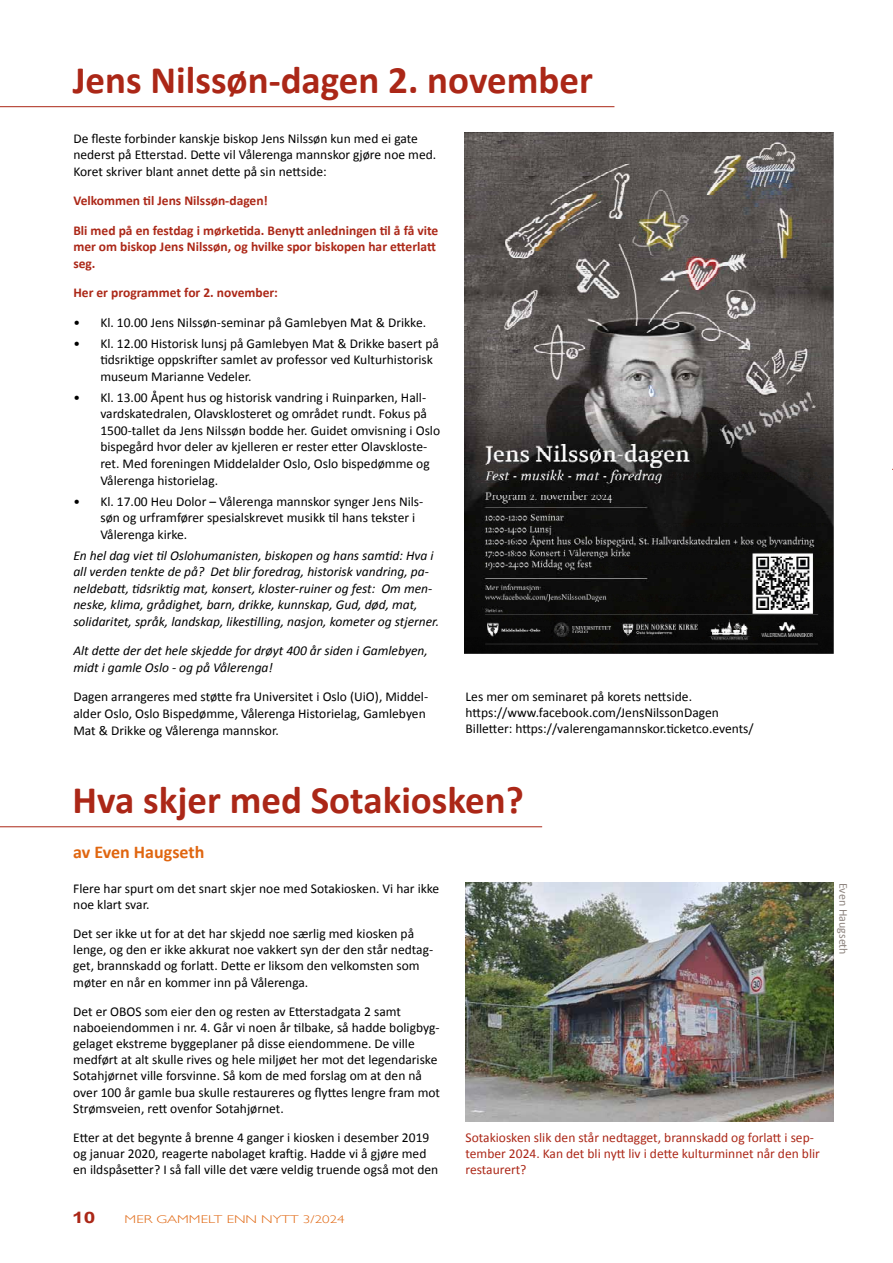
<style>
.page{position:relative;width:893px;height:1263px;background:#fff}
.page>*{position:absolute;margin:0;border:0;box-sizing:border-box;transform-origin:0 0}
.t1{font:700 39px "Calibri";color:#ab2717}
.t2{font:700 18px "Calibri";color:#e06610}
.t3{font:700 15.75px "Arial";color:#ab2717;scale:1.33 1}
.t4{font:13.5px/16.2px "Calibri";color:#000}
.t5{font:italic 13.5px/16.6px "Calibri";color:#000}
.t6{font:700 13.5px/29.4px "Calibri";color:#ac2818}
.t7{font:13.5px/16.2px "Calibri";color:#ac2818}
.t8{font:12px "Calibri";color:#8d847f}
.t9{font:300 11.25px "Gill Sans";color:#e06610;scale:1.33 1}
</style>
<div class="page">
<img style="left:464px;top:133px;width:369px;height:521px">
<hr style="left:0;top:826px;width:542px;height:1px;background:#ab2717">
<img style="left:465px;top:883px;width:368px;height:238px">
<hr style="left:0;top:106px;width:614px;height:1px;background:#ab2717">
<h1 class="t1" style="left:73px;top:56px;width:522px">Jens Nilssøn-dagen 2. november</h1>
<p class="t4" style="left:73px;top:129px;width:364px;line-height:16.6px">De fleste forbinder kanskje biskop Jens Nilssøn kun med ei gate nederst på Etterstad. Dette vil Vålerenga mannskor gjøre noe med.<br>Koret skriver blant annet dette på sin nettside:</p>
<p class="t6" style="left:73px;top:186px;width:367px">Velkommen til Jens Nilssøn-dagen!<br>Bli med på en festdag i mørketida. Benytt anledningen til å få vite</p>
<p class="t6" style="left:73px;top:238px;width:364px;line-height:16.6px">mer om biskop Jens Nilssøn, og hvilke spor biskopen har etterlatt seg.</p>
<p class="t6" style="left:73px;top:277px;width:206px">Her er programmet for 2. november:</p>
<p class="t4" style="left:73px;top:313px;width:354px">• Kl. 10.00 Jens Nilssøn-seminar på Gamlebyen Mat &amp; Drikke.</p>
<p class="t4" style="left:100px;top:334px;width:340px;line-height:16.6px;text-indent:-27px">• Kl. 12.00 Historisk lunsj på Gamlebyen Mat &amp; Drikke basert på tidsriktige oppskrifter samlet av professor ved Kulturhistorisk museum Marianne Vedeler.</p>
<p class="t4" style="left:100px;top:388px;width:341px;line-height:16.6px;text-indent:-27px">• Kl. 13.00 Åpent hus og historisk vandring i Ruinparken, Hall&shy;vardskatedralen, Olavsklosteret og området rundt. Fokus på 1500-tallet da Jens Nilssøn bodde her. Guidet omvisning i Oslo bispegård hvor deler av kjelleren er rester etter Olavskloste&shy;ret. Med foreningen Middelalder Oslo, Oslo bispedømme og Vålerenga historielag.</p>
<p class="t4" style="left:100px;top:492px;width:324px;line-height:16.6px;text-indent:-27px">• Kl. 17.00 Heu Dolor – Vålerenga mannskor synger Jens Nils&shy;søn og urframfører spesialskrevet musikk til hans tekster i<br>Vålerenga kirke.</p>
<p class="t5" style="left:73px;top:546px;width:367px">En hel dag viet til Oslohumanisten, biskopen og hans samtid: Hva i all verden tenkte de på? Det blir foredrag, historisk vandring, pa&shy;neldebatt, tidsriktig mat, konsert, kloster-ruiner og fest: Om men&shy;neske, klima, grådighet, barn, drikke, kunnskap, Gud, død, mat, solidaritet, språk, landskap, likestilling, nasjon, kometer og stjerner.</p>
<p class="t5" style="left:73px;top:642px;width:356px">Alt dette der det hele skjedde for drøyt 400 år siden i Gamlebyen, midt i gamle Oslo - og på Vålerenga!</p>
<p class="t4" style="left:73px;top:688px;width:356px;line-height:16.6px">Dagen arrangeres med støtte fra Universitet i Oslo (UiO), Middel&shy;alder Oslo, Oslo Bispedømme, Vålerenga Historielag, Gamlebyen<br>Mat &amp; Drikke og Vålerenga mannskor.</p>
<p class="t4" style="left:466px;top:688px;width:290px">Les mer om seminaret på korets nettside. https://www.facebook.com/JensNilssonDagen<br>Billetter: https://valerengamannskor.ticketco.events/</p>
<h1 class="t1" style="left:73px;top:776px;width:453px">Hva skjer med Sotakiosken?</h1>
<h2 class="t2" style="left:73px;top:840px;width:133px">av Even Haugseth</h2>
<p class="t4" style="left:73px;top:880px;width:368px">Flere har spurt om det snart skjer noe med Sotakiosken. Vi har ikke noe klart svar.</p>
<p class="t4" style="left:73px;top:925px;width:361px">Det ser ikke ut for at det har skjedd noe særlig med kiosken på lenge, og den er ikke akkurat noe vakkert syn der den står nedtag&shy;get, brannskadd og forlatt. Dette er liksom den velkomsten som møter en når en kommer inn på Vålerenga.</p>
<p class="t4" style="left:73px;top:1002px;width:368px">Det er OBOS som eier den og resten av Etterstadgata 2 samt naboeiendommen i nr. 4. Går vi noen år tilbake, så hadde boligbyg&shy;gelaget ekstreme byggeplaner på disse eiendommene. De ville medført at alt skulle rives og hele miljøet her mot det legendariske Sotahjørnet ville forsvinne. Så kom de med forslag om at den nå over 100 år gamle bua skulle restaureres og flyttes lengre fram mot Strømsveien, rett ovenfor Sotahjørnet.</p>
<p class="t4" style="left:73px;top:1128px;width:366px">Etter at det begynte å brenne 4 ganger i kiosken i desember 2019 og januar 2020, reagerte nabolaget kraftig. Hadde vi å gjøre med en ildspåsetter? I så fall ville det være veldig truende også mot den</p>
<p class="t7" style="left:465px;top:1128px;width:356px">Sotakiosken slik den står nedtagget, brannskadd og forlatt i sep&shy;tember 2024. Kan det bli nytt liv i dette kulturminnet når den blir restaurert?</p>
<p class="t3" style="left:72px;top:1207px;width:19px">10</p>
<p class="t9" style="left:125px;top:1211px;width:167px">MER GAMMELT ENN NYTT 3/2024</p>
<p class="t8" style="left:851px;top:883px;width:73px;rotate:90deg">Even Haugseth</p>
</div>
